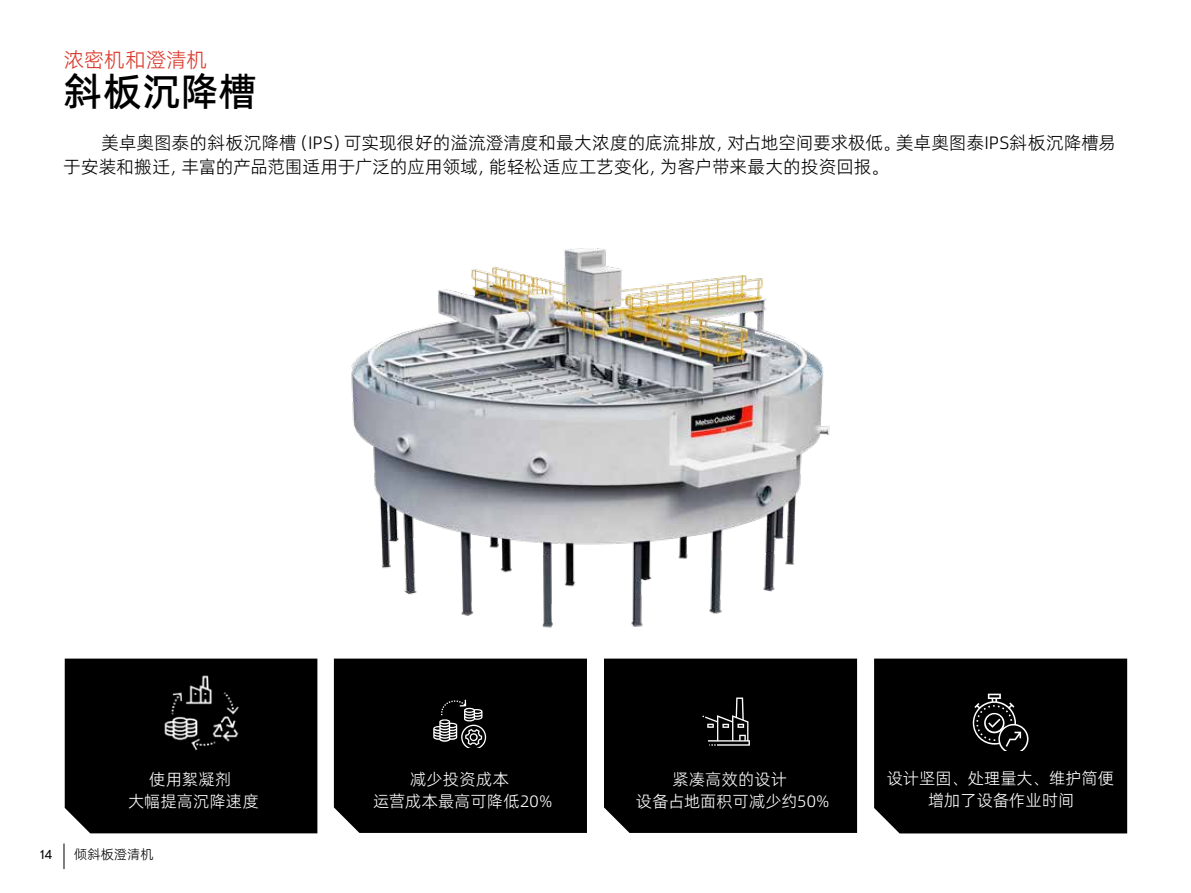
<style>
.page{position:relative;width:1191px;height:893px;background:#fff}
.page>*{position:absolute;margin:0;border:0;box-sizing:border-box;transform-origin:0 0}
.t1{font:39px "Alibaba Pu Hui Ti 2 65 Medium";letter-spacing:.01em;color:#000}
.t2{font:21px "Alibaba Pu Hui Ti 2 45 Light";letter-spacing:-.015em;color:#d93a2c}
.t3{font:18px/24px "Alibaba Pu Hui Ti 2 45 Light";color:#000}
.t4{font:16.5px/22px "Alibaba Pu Hui Ti 2 45 Light";color:#fff;text-align:center}
.t5{font:13.5px "Alibaba Pu Hui Ti 2 45 Light";color:#000}
.t6{font:13.5px "GT Eesti Pro Text";color:#000}
</style>
<div class="page">
<svg style="left:64px;top:843px;width:1px;height:26px"></svg>
<img style="left:351px;top:249px;width:479px;height:379px">
<div style="left:334px;top:659px;width:253px;height:174px;background:#000"></div>
<div style="left:874px;top:659px;width:253px;height:174px;background:#000"></div>
<div style="left:604px;top:659px;width:253px;height:174px;background:#000"></div>
<div style="left:65px;top:659px;width:252px;height:174px;background:#000"></div>
<svg style="left:702px;top:697px;width:48px;height:49px;background:#2c2c2c"></svg>
<svg style="left:971px;top:694px;width:59px;height:56px;background:#2b2b2b"></svg>
<svg style="left:433px;top:700px;width:53px;height:48px;background:#3c3c3c"></svg>
<img style="left:160px;top:672px;width:85px;height:85px">
<p class="t2" style="left:64px;top:43px;width:145px">浓密机和澄清机</p>
<h1 class="t1" style="left:64px;top:62px;width:195px">斜板沉降槽</h1>
<p class="t3" style="left:63px;top:130px;width:1054px;text-indent:38px">美卓奥图泰的斜板沉降槽（IPS）可实现很好的溢流澄清度和最大浓度的底流排放，对占地空间要求极低。美卓奥图泰IPS斜板沉降槽易于安装和搬迁，丰富的产品范围适用于广泛的应用领域，能轻松适应工艺变化，为客户带来最大的投资回报。</p>
<p class="t4" style="left:128px;top:767px;width:132px">使用絮凝剂<br>大幅提高沉降速度</p>
<p class="t6" style="left:40px;top:847px;width:13px">14</p>
<p class="t5" style="left:74px;top:845px;width:81px">倾斜板澄清机</p>
<p class="t4" style="left:373px;top:767px;width:181px">减少投资成本<br>运营成本最高可降低20%</p>
<p class="t4" style="left:886px;top:766px;width:229px">设计坚固、处理量大、维护简便增加了设备作业时间</p>
<p class="t4" style="left:636px;top:767px;width:195px">紧凑高效的设计<br>设备占地面积可减少约50%</p>
</div>
